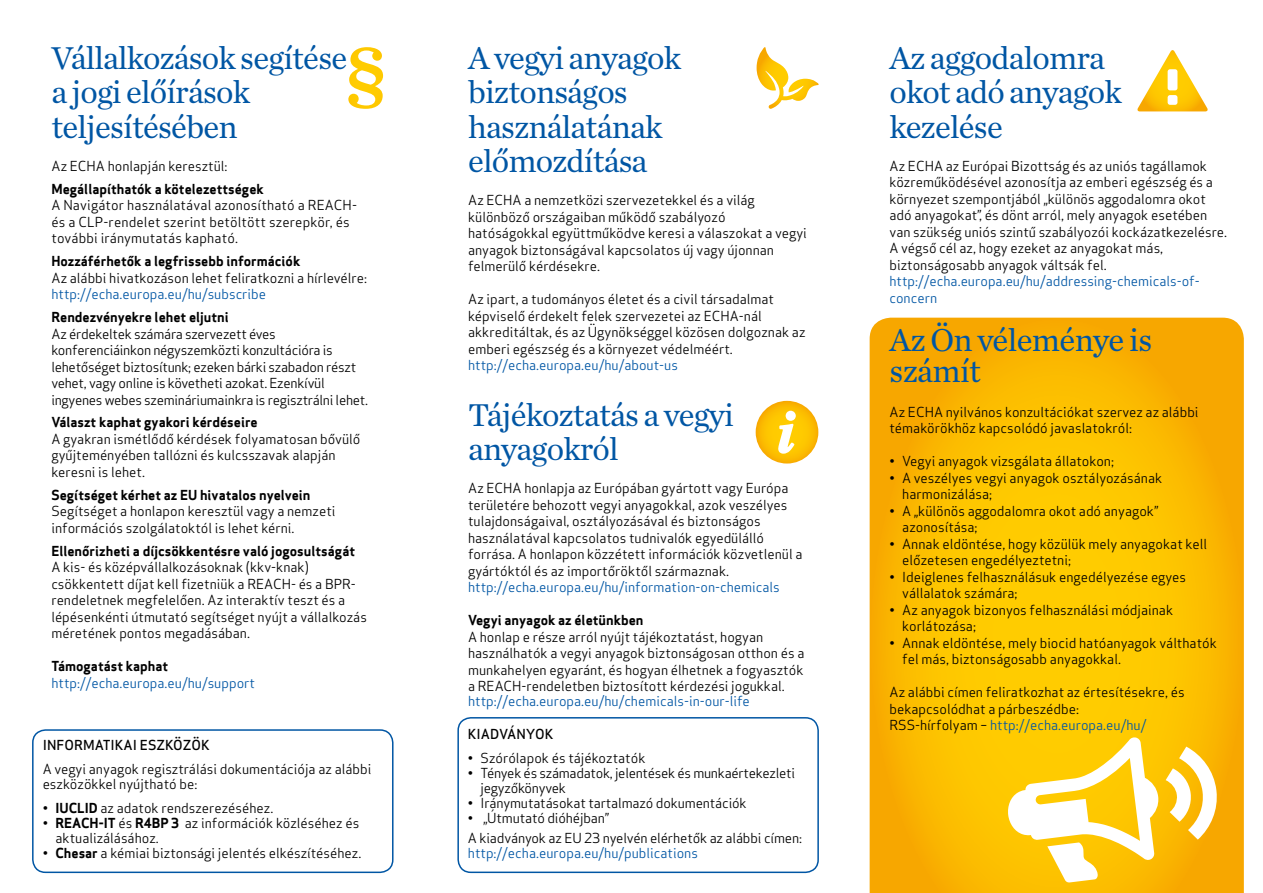
<style>
.page{position:relative;width:1263px;height:893px;background:#fff}
.page>*{position:absolute;margin:0;border:0;box-sizing:border-box;transform-origin:0 0}
.t1{font:33px/34.5px "Chronicle Text G1";letter-spacing:-.025em;color:#0056a4}
.t2{font:13.5px/16.5px "Apex Sans";color:#000}
.t3{font:13.5px/16.5px "Apex Sans";color:#0056a4}
.t4{font:13.5px/16.5px "Apex Sans";letter-spacing:-.02em;color:#000}
.t5{font:700 13.5px "Apex Sans";color:#000}
.t6{font:500 13.5px "Apex Sans";color:#000}
.s1{font-weight:700}
.s2{color:#0056a4}
</style>
<div class="page">
<svg style="left:870px;top:318px;width:374px;height:575px;background:#fbbb00"></svg>
<svg style="left:1007px;top:737px;width:152px;height:146px"></svg>
<svg style="left:1166px;top:747px;width:52px;height:93px"></svg>
<svg style="left:756px;top:401px;width:62px;height:63px"></svg>
<svg style="left:1137px;top:50px;width:71px;height:61px"></svg>
<svg style="left:756px;top:47px;width:63px;height:62px"></svg>
<div style="left:457px;top:717px;width:362px;height:156px;border:2px solid #0056a4;border-radius:13px"></div>
<svg style="left:348px;top:47px;width:35px;height:62px"></svg>
<div style="left:32px;top:729px;width:361px;height:144px;border:2px solid #0056a4;border-radius:13px"></div>
<h1 class="t1" style="left:51px;top:39px;width:297px">Vállalkozások segítése a jogi előírások teljesítésében</h1>
<p class="t2" style="left:51px;top:156px;width:178px">Az ECHA honlapján keresztül:</p>
<p class="t5" style="left:51px;top:180px;width:214px">Megállapíthatók a kötelezettségek</p>
<p class="t2" style="left:51px;top:196px;width:307px">A Navigátor használatával azonosítható a REACH&shy;és a CLP-rendelet szerint betöltött szerepkör, és további iránymutatás kapható.</p>
<p class="t5" style="left:51px;top:252px;width:251px">Hozzáférhetők a legfrissebb információk</p>
<p class="t2" style="left:51px;top:268px;width:317px">Az alábbi hivatkozáson lehet feliratkozni a hírlevélre:</p>
<p class="t3" style="left:51px;top:285px;width:216px">http://echa.europa.eu/hu/subscribe</p>
<p class="t5" style="left:51px;top:308px;width:179px">Rendezvényekre lehet eljutni</p>
<p class="t4" style="left:51px;top:324px;width:318px">Az érdekeltek számára szervezett éves konferenciáinkon négyszemközti konzultációra is lehetőséget biztosítunk; ezeken bárki szabadon részt vehet, vagy online is követheti azokat. Ezenkívül ingyenes webes szemináriumainkra is regisztrálni lehet.</p>
<p class="t5" style="left:51px;top:414px;width:208px">Választ kaphat gyakori kérdéseire</p>
<p class="t2" style="left:51px;top:429px;width:310px">A gyakran ismétlődő kérdések folyamatosan bővülő gyűjteményében tallózni és kulcsszavak alapján keresni is lehet.</p>
<p class="t5" style="left:51px;top:486px;width:261px">Segítséget kérhet az EU hivatalos nyelvein</p>
<p class="t2" style="left:51px;top:502px;width:286px">Segítséget a honlapon keresztül vagy a nemzeti információs szolgálatoktól is lehet kérni.</p>
<p class="t5" style="left:51px;top:542px;width:305px">Ellenőrizheti a díjcsökkentésre való jogosultságát</p>
<p class="t2" style="left:51px;top:558px;width:317px">A kis- és középvállalkozásoknak (kkv-knak) csökkentett díjat kell fizetniük a REACH- és a BPR&shy;rendeletnek megfelelően. Az interaktív teszt és a lépésenkénti útmutató segítséget nyújt a vállalkozás méretének pontos megadásában.</p>
<p class="t5" style="left:51px;top:657px;width:118px">Támogatást kaphat</p>
<p class="t3" style="left:51px;top:673px;width:205px">http://echa.europa.eu/hu/support</p>
<p class="t6" style="left:43px;top:733px;width:169px">INFORMATIKAI ESZKÖZÖK</p>
<p class="t2" style="left:43px;top:760px;width:330px;line-height:15px">A vegyi anyagok regisztrálási dokumentációja az alábbi eszközökkel nyújtható be:</p>
<p class="t2" style="left:43px;top:798px;width:232px"><span class="s1">• IUCLID</span> az adatok rendszerezéséhez.</p>
<p class="t2" style="left:55px;top:814px;width:305px;line-height:15px;text-indent:-13px"><span class="s1">• REACH-IT</span> és <span class="s1">R4BP 3</span> az információk közléséhez és aktualizálásához.</p>
<p class="t2" style="left:43px;top:843px;width:320px"><span class="s1">• Chesar</span> a kémiai biztonsági jelentés elkészítéséhez.</p>
<h1 class="t1" style="left:468px;top:39px;width:215px">A vegyi anyagok biztonságos használatának előmozdítása</h1>
<p class="t2" style="left:468px;top:191px;width:340px">Az ECHA a nemzetközi szervezetekkel és a világ különböző országaiban működő szabályozó hatóságokkal együttműködve keresi a válaszokat a vegyi anyagok biztonságával kapcsolatos új vagy újonnan felmerülő kérdésekre.</p>
<p class="t2" style="left:468px;top:290px;width:339px">Az ipart, a tudományos életet és a civil társadalmat képviselő érdekelt felek szervezetei az ECHA-nál akkreditáltak, és az Ügynökséggel közösen dolgoznak az emberi egészség és a környezet védelméért.</p>
<p class="t3" style="left:468px;top:356px;width:211px">http://echa.europa.eu/hu/about-us</p>
<h1 class="t1" style="left:468px;top:396px;width:267px">Tájékoztatás a vegyi anyagokról</h1>
<p class="t2" style="left:468px;top:479px;width:336px">Az ECHA honlapja az Európában gyártott vagy Európa területére behozott vegyi anyagokkal, azok veszélyes tulajdonságaival, osztályozásával és biztonságos használatával kapcsolatos tudnivalók egyedülálló forrása. A honlapon közzétett információk közvetlenül a gyártóktól és az importőröktől származnak.</p>
<p class="t3" style="left:468px;top:578px;width:313px">http://echa.europa.eu/hu/information-on-chemicals</p>
<p class="t5" style="left:468px;top:611px;width:177px">Vegyi anyagok az életünkben</p>
<p class="t2" style="left:468px;top:627px;width:338px">A honlap e része arról nyújt tájékoztatást, hogyan használhatók a vegyi anyagok biztonságosan otthon és a munkahelyen egyaránt, és hogyan élhetnek a fogyasztók a REACH-rendeletben biztosított kérdezési jogukkal.</p>
<p class="t3" style="left:468px;top:692px;width:283px">http://echa.europa.eu/hu/chemicals-in-our-life</p>
<p class="t6" style="left:468px;top:722px;width:87px">KIADVÁNYOK</p>
<p class="t2" style="left:468px;top:749px;width:179px">• Szórólapok és tájékoztatók</p>
<p class="t4" style="left:481px;top:765px;width:316px;line-height:15px;text-indent:-13px">• Tények és számadatok, jelentések és munkaértekezleti jegyzőkönyvek</p>
<p class="t2" style="left:468px;top:794px;width:280px">• Iránymutatásokat tartalmazó dokumentációk</p>
<p class="t2" style="left:468px;top:807px;width:336px;line-height:19.2px">• „Útmutató dióhéjban”<br>A kiadványok az EU 23 nyelvén elérhetők az alábbi címen:</p>
<p class="t3" style="left:468px;top:843px;width:232px">http://echa.europa.eu/hu/publications</p>
<h1 class="t1" style="left:889px;top:39px;width:234px">Az aggodalomra okot adó anyagok kezelése</h1>
<p class="t2" style="left:889px;top:156px;width:339px">Az ECHA az Európai Bizottság és az uniós tagállamok közreműködésével azonosítja az emberi egészség és a környezet szempontjából „különös aggodalomra okot adó anyagokat”, és dönt arról, mely anyagok esetében van szükség uniós szintű szabályozói kockázatkezelésre.<br>A végső cél az, hogy ezeket az anyagokat más, biztonságosabb anyagok váltsák fel.</p>
<p class="t3" style="left:889px;top:272px;width:312px">http://echa.europa.eu/hu/addressing-chemicals-of&shy;concern</p>
<h1 class="t1" style="left:889px;top:322px;width:264px;line-height:31.5px">Az Ön véleménye is számít</h1>
<p class="t2" style="left:889px;top:402px;width:311px">Az ECHA nyilvános konzultációkat szervez az alábbi témakörökhöz kapcsolódó javaslatokról:</p>
<p class="t2" style="left:889px;top:452px;width:226px">• Vegyi anyagok vizsgálata állatokon;</p>
<p class="t2" style="left:902px;top:468px;width:261px;text-indent:-13px">• A veszélyes vegyi anyagok osztályozásának harmonizálása;</p>
<p class="t2" style="left:902px;top:501px;width:258px;text-indent:-13px">• A „különös aggodalomra okot adó anyagok” azonosítása;</p>
<p class="t2" style="left:902px;top:534px;width:306px;text-indent:-13px">• Annak eldöntése, hogy közülük mely anyagokat kell előzetesen engedélyeztetni;</p>
<p class="t2" style="left:902px;top:567px;width:285px;text-indent:-13px">• Ideiglenes felhasználásuk engedélyezése egyes vállalatok számára;</p>
<p class="t2" style="left:902px;top:600px;width:272px;text-indent:-13px">• Az anyagok bizonyos felhasználási módjainak korlátozása;</p>
<p class="t2" style="left:902px;top:633px;width:316px;text-indent:-13px">• Annak eldöntése, mely biocid hatóanyagok válthatók fel más, biztonságosabb anyagokkal.</p>
<p class="t2" style="left:889px;top:683px;width:297px">Az alábbi címen feliratkozhat az értesítésekre, és bekapcsolódhat a párbeszédbe:<br>RSS-hírfolyam – <span class="s2">http://echa.europa.eu/hu/</span></p>
</div>
